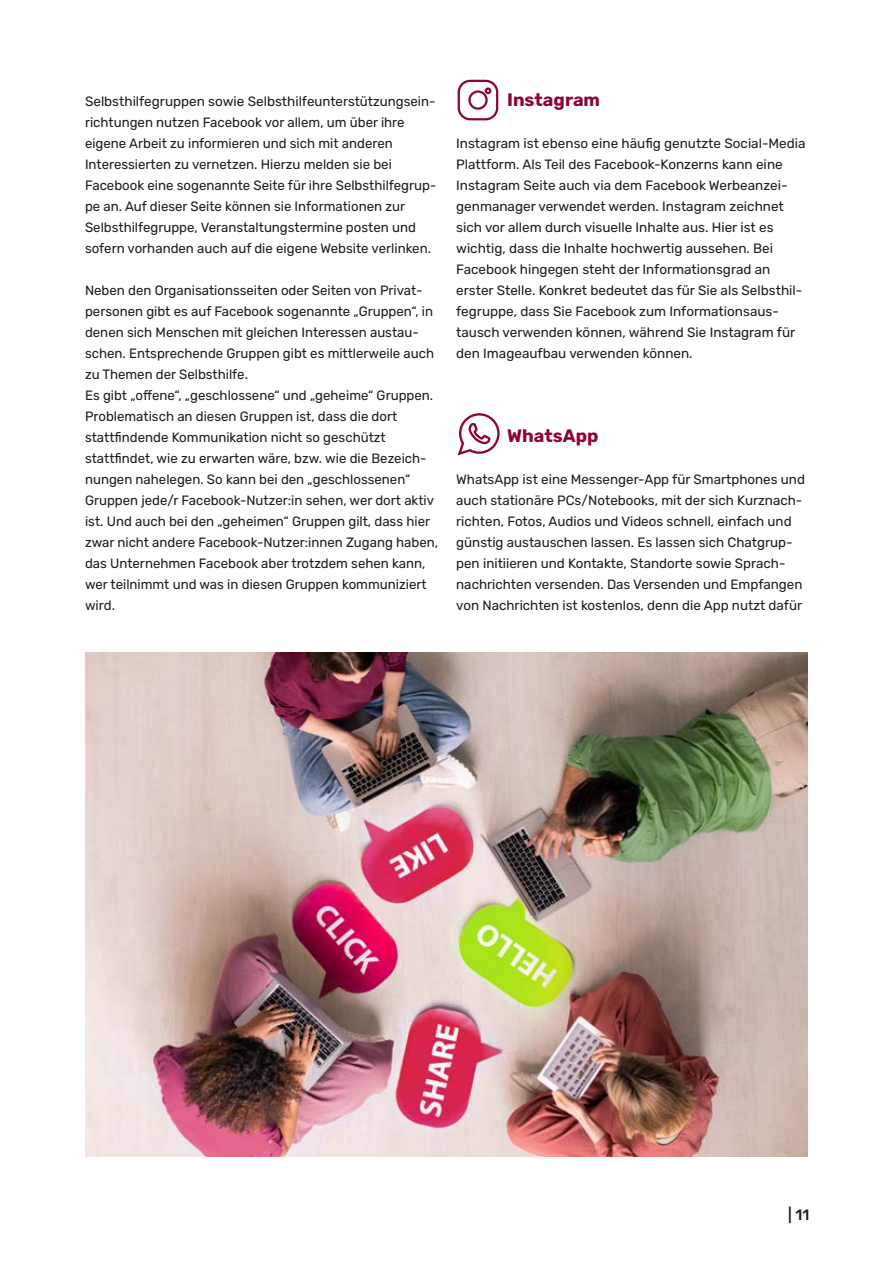
<style>
.page{position:relative;width:893px;height:1263px;background:#fff}
.page>*{position:absolute;margin:0;border:0;box-sizing:border-box;transform-origin:0 0}
.t1{font:700 18px "Rubik";color:#8d0439}
.t2{font:500 15px "Rubik";color:#1d1d1b}
.t3{font:13.5px/21px "Rubik";color:#1d1d1b}
</style>
<div class="page">
<img style="left:86px;top:652px;width:721px;height:505px">
<svg style="left:457px;top:413px;width:43px;height:43px"></svg>
<svg style="left:457px;top:79px;width:42px;height:42px"></svg>
<p class="t3" style="left:85px;top:91px;width:353px">Selbsthilfegruppen sowie Selbsthilfeunterstützungsein&shy;richtungen nutzen Facebook vor allem, um über ihre eigene Arbeit zu informieren und sich mit anderen Interessierten zu vernetzen. Hierzu melden sie bei Facebook eine sogenannte Seite für ihre Selbsthilfegrup&shy;pe an. Auf dieser Seite können sie Informationen zur Selbsthilfegruppe, Veranstaltungstermine posten und sofern vorhanden auch auf die eigene Website verlinken.</p>
<p class="t3" style="left:85px;top:280px;width:355px">Neben den Organisationsseiten oder Seiten von Privat&shy;personen gibt es auf Facebook sogenannte „Gruppen“, in denen sich Menschen mit gleichen Interessen austau&shy;schen. Entsprechende Gruppen gibt es mittlerweile auch zu Themen der Selbsthilfe.<br>Es gibt „offene“, „geschlossene“ und „geheime“ Gruppen.<br>Problematisch an diesen Gruppen ist, dass die dort stattfindende Kommunikation nicht so geschützt stattfindet, wie zu erwarten wäre, bzw. wie die Bezeich&shy;nungen nahelegen. So kann bei den „geschlossenen“ Gruppen jede/r Facebook-Nutzer:in sehen, wer dort aktiv ist. Und auch bei den „geheimen“ Gruppen gilt, dass hier zwar nicht andere Facebook-Nutzer:innen Zugang haben, das Unternehmen Facebook aber trotzdem sehen kann, wer teilnimmt und was in diesen Gruppen kommuniziert wird.</p>
<h1 class="t1" style="left:507px;top:90px;width:94px">Instagram</h1>
<p class="t3" style="left:456px;top:133px;width:351px">Instagram ist ebenso eine häufig genutzte Social-Media Plattform. Als Teil des Facebook-Konzerns kann eine Instagram Seite auch via dem Facebook Werbeanzei&shy;genmanager verwendet werden. Instagram zeichnet sich vor allem durch visuelle Inhalte aus. Hier ist es wichtig, dass die Inhalte hochwertig aussehen. Bei Facebook hingegen steht der Informationsgrad an erster Stelle. Konkret bedeutet das für Sie als Selbsthil&shy;fegruppe, dass Sie Facebook zum Informationsaus&shy;tausch verwenden können, während Sie Instagram für den Imageaufbau verwenden können.</p>
<h1 class="t1" style="left:507px;top:426px;width:93px">WhatsApp</h1>
<p class="t3" style="left:456px;top:469px;width:350px">WhatsApp ist eine Messenger-App für Smartphones und auch stationäre PCs/Notebooks, mit der sich Kurznach&shy;richten, Fotos, Audios und Videos schnell, einfach und günstig austauschen lassen. Es lassen sich Chatgrup&shy;pen initiieren und Kontakte, Standorte sowie Sprach&shy;nachrichten versenden. Das Versenden und Empfangen von Nachrichten ist kostenlos, denn die App nutzt dafür</p>
<p class="t2" style="left:788px;top:1207px;width:23px">| 11</p>
</div>
